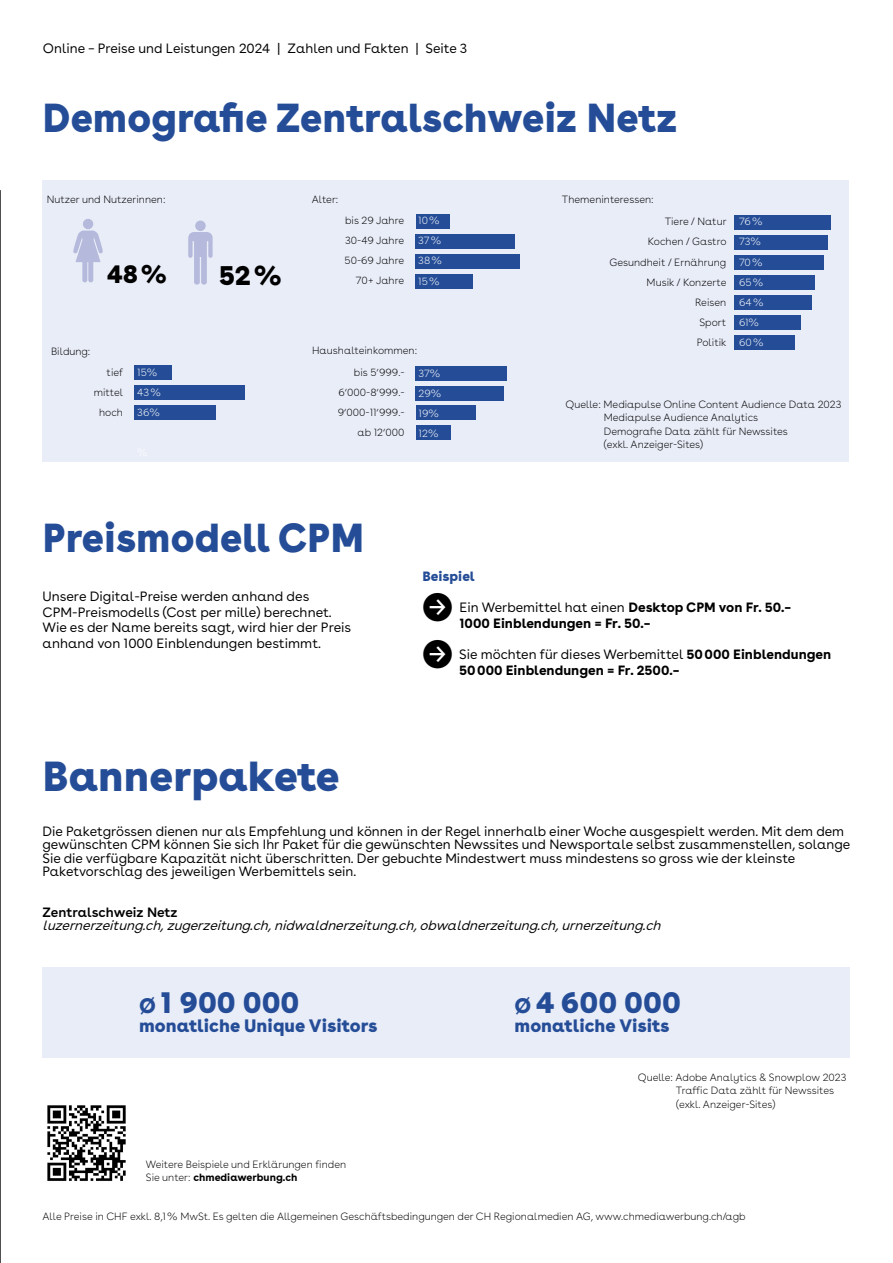
<style>
.page{position:relative;width:893px;height:1263px;background:#fff}
.page>*{position:absolute;margin:0;border:0;box-sizing:border-box;transform-origin:0 0}
.t1{font:900 42px "CH Media";color:#254d97}
.t2{font:900 40.5px "CH Media";color:#254d97}
.t3{font:900 30px "CH Media";color:#254d97}
.t4{font:900 27.3px "CH Media";color:#000}
.t5{font:900 25.5px "CH Media";color:#000}
.t6{font:900 18px "CH Media";color:#254d97}
.t7{font:13.5px/15.8px "CH Media";color:#000}
.t8{font:700 13.5px/15.8px "CH Media";color:#000}
.t9{font:italic 13.5px "CH Media";color:#000}
.t10{font:600 13.5px "CH Media";color:#000}
.t11{font:900 13.5px "CH Media";color:#254d97}
.t12{font:100 10.5px/20.1px "CH Media";color:#000;text-align:right}
.t13{font:100 10.5px/20.1px "CH Media";color:#fff}
.s1{font-weight:900}
.s2{font-weight:400}
.s3{font-size:21px}
.s4{font-weight:700}
</style>
<div class="page">
<div style="left:43px;top:180px;width:806px;height:281px;background:#e9edf8"></div>
<hr style="left:0;top:190px;width:1px;height:1073px;background:#000">
<div style="left:83px;top:219px;width:10px;height:10px;background:#b5b9db;border-radius:50%"></div>
<svg style="left:73px;top:231px;width:30px;height:51px"></svg>
<svg style="left:188px;top:232px;width:25px;height:53px"></svg>
<div style="left:195px;top:221px;width:11px;height:10px;background:#b5b9db;border-radius:50%"></div>
<div style="left:734px;top:215px;width:97px;height:15px;background:#254d97"></div>
<div style="left:734px;top:235px;width:93px;height:15px;background:#254d97"></div>
<div style="left:734px;top:255px;width:89px;height:15px;background:#254d97"></div>
<div style="left:734px;top:275px;width:80px;height:14px;background:#254d97"></div>
<div style="left:734px;top:295px;width:77px;height:14px;background:#254d97"></div>
<div style="left:734px;top:315px;width:67px;height:14px;background:#254d97"></div>
<div style="left:734px;top:335px;width:61px;height:14px;background:#254d97"></div>
<div style="left:415px;top:214px;width:34px;height:15px;background:#254d97"></div>
<div style="left:415px;top:234px;width:100px;height:15px;background:#254d97"></div>
<div style="left:415px;top:254px;width:105px;height:14px;background:#254d97"></div>
<div style="left:415px;top:274px;width:58px;height:14px;background:#254d97"></div>
<div style="left:135px;top:366px;width:37px;height:14px;background:#254d97"></div>
<div style="left:135px;top:386px;width:110px;height:14px;background:#254d97"></div>
<div style="left:135px;top:406px;width:81px;height:14px;background:#254d97"></div>
<div style="left:416px;top:366px;width:91px;height:14px;background:#254d97"></div>
<div style="left:416px;top:386px;width:88px;height:14px;background:#254d97"></div>
<div style="left:416px;top:406px;width:59px;height:14px;background:#254d97"></div>
<div style="left:416px;top:426px;width:35px;height:14px;background:#254d97"></div>
<div style="left:43px;top:968px;width:807px;height:90px;background:#e9edf8"></div>
<img style="left:47px;top:1105px;width:79px;height:76px">
<p class="t7" style="left:43px;top:40px;width:426px">Online – Preise und Leistungen 2024 | Zahlen und Fakten | Seite 3</p>
<h2 class="t2" style="left:43px;top:94px;width:636px">Demografie Zentralschweiz Netz</h2>
<p class="t12" style="left:47px;top:190px;width:120px">Nutzer und Nutzerinnen:</p>
<p class="t12" style="left:312px;top:190px;width:28px">Alter:</p>
<h3 class="t5" style="left:107px;top:259px;width:61px">48%</h3>
<h3 class="t4" style="left:219px;top:259px;width:64px">52%</h3>
<p class="t12" style="left:51px;top:341px;width:41px">Bildung:</p>
<p class="t12" style="left:94px;top:362px;width:31px">tief mittel hoch</p>
<p class="t13" style="left:137px;top:362px;width:25px">15%<br>43%<br>36%</p>
<p class="t12" style="left:344px;top:210px;width:61px">bis 29 Jahre<br>30-49 Jahre<br>50-69 Jahre<br>70+ Jahre</p>
<p class="t13" style="left:418px;top:211px;width:25px">10%<br>37%<br>38%<br>15%</p>
<p class="t12" style="left:312px;top:340px;width:107px">Haushalteinkommen:</p>
<p class="t12" style="left:338px;top:362px;width:68px">bis 5‘999.-<br>6‘000-8‘999.-<br>9‘000-11‘999.- ab 12‘000</p>
<p class="t13" style="left:419px;top:363px;width:24px">37%<br>29%<br>19%<br>12%</p>
<p class="t12" style="left:562px;top:190px;width:93px">Themeninteressen:</p>
<p class="t12" style="left:609px;top:212px;width:119px">Tiere / Natur<br>Kochen / Gastro<br>Gesundheit / Ernährung<br>Musik / Konzerte<br>Reisen<br>Sport<br>Politik</p>
<p class="t13" style="left:739px;top:212px;width:26px">76%<br>73%<br>70%<br>65%<br>64%<br>61%<br>60%</p>
<p class="t12" style="left:604px;top:397px;width:239px;line-height:13.5px;text-align:left;text-indent:-38px">Quelle: Mediapulse Online Content Audience Data 2023<br>Mediapulse Audience Analytics<br>Demografie Data zählt für Newssites<br>(exkl. Anzeiger-Sites)</p>
<h2 class="t2" style="left:43px;top:514px;width:323px">Preismodell CPM</h2>
<p class="t7" style="left:43px;top:588px;width:310px">Unsere Digital-Preise werden anhand des CPM-Preismodells (Cost per mille) berechnet.<br>Wie es der Name bereits sagt, wird hier der Preis anhand von 1000 Einblendungen bestimmt.</p>
<p class="t11" style="left:422px;top:568px;width:54px">Beispiel</p>
<p class="t8" style="left:459px;top:599px;width:333px;text-indent:-37px"><span class="s1">→</span> <span class="s2">Ein Werbemittel hat einen</span> Desktop CPM von Fr. 50.–<br>1000 Einblendungen = Fr. 50.–</p>
<p class="t8" style="left:459px;top:647px;width:374px;text-indent:-37px"><span class="s1">→</span> <span class="s2">Sie möchten für dieses Werbemittel</span> 50000 Einblendungen<br>50000 Einblendungen = Fr. 2500.–</p>
<h1 class="t1" style="left:43px;top:752px;width:299px">Bannerpakete</h1>
<p class="t7" style="left:43px;top:824px;width:809px;line-height:13.5px">Die Paketgrössen dienen nur als Empfehlung und können in der Regel innerhalb einer Woche ausgespielt werden. Mit dem dem gewünschten CPM können Sie sich Ihr Paket für die gewünschten Newssites und Newsportale selbst zusammenstellen, solange Sie die verfügbare Kapazität nicht überschritten. Der gebuchte Mindestwert muss mindestens so gross wie der kleinste Paketvorschlag des jeweiligen Werbemittels sein.</p>
<p class="t10" style="left:43px;top:904px;width:137px">Zentralschweiz Netz</p>
<p class="t9" style="left:43px;top:918px;width:627px">luzernerzeitung.ch,zugerzeitung.ch,nidwaldnerzeitung.ch,obwaldnerzeitung.ch,urnerzeitung.ch</p>
<h3 class="t3" style="left:139px;top:984px;width:162px"><span class="s3">Ø</span> 1 900 000</h3>
<h3 class="t6" style="left:139px;top:1015px;width:240px">monatliche Unique Visitors</h3>
<p class="t12" style="left:146px;top:1157px;width:202px;line-height:13.5px;text-align:left">Weitere Beispiele und Erklärungen finden<br>Sie unter: <span class="s4">chmediawerbung.ch</span></p>
<h3 class="t3" style="left:514px;top:984px;width:168px"><span class="s3">Ø</span> 4 600 000</h3>
<h3 class="t6" style="left:514px;top:1015px;width:156px">monatliche Visits</h3>
<p class="t12" style="left:676px;top:1070px;width:172px;line-height:13.5px;text-align:left;text-indent:-38px">Quelle: Adobe Analytics &amp; Snowplow 2023<br>Traffic Data zählt für Newssites (exkl. Anzeiger-Sites)</p>
<p class="t12" style="left:43px;top:1207px;width:705px">Alle Preise in CHF exkl. 8,1% MwSt. Es gelten die Allgemeinen Geschäftsbedingungen der CH Regionalmedien AG, www.chmediawerbung.ch/agb</p>
</div>
